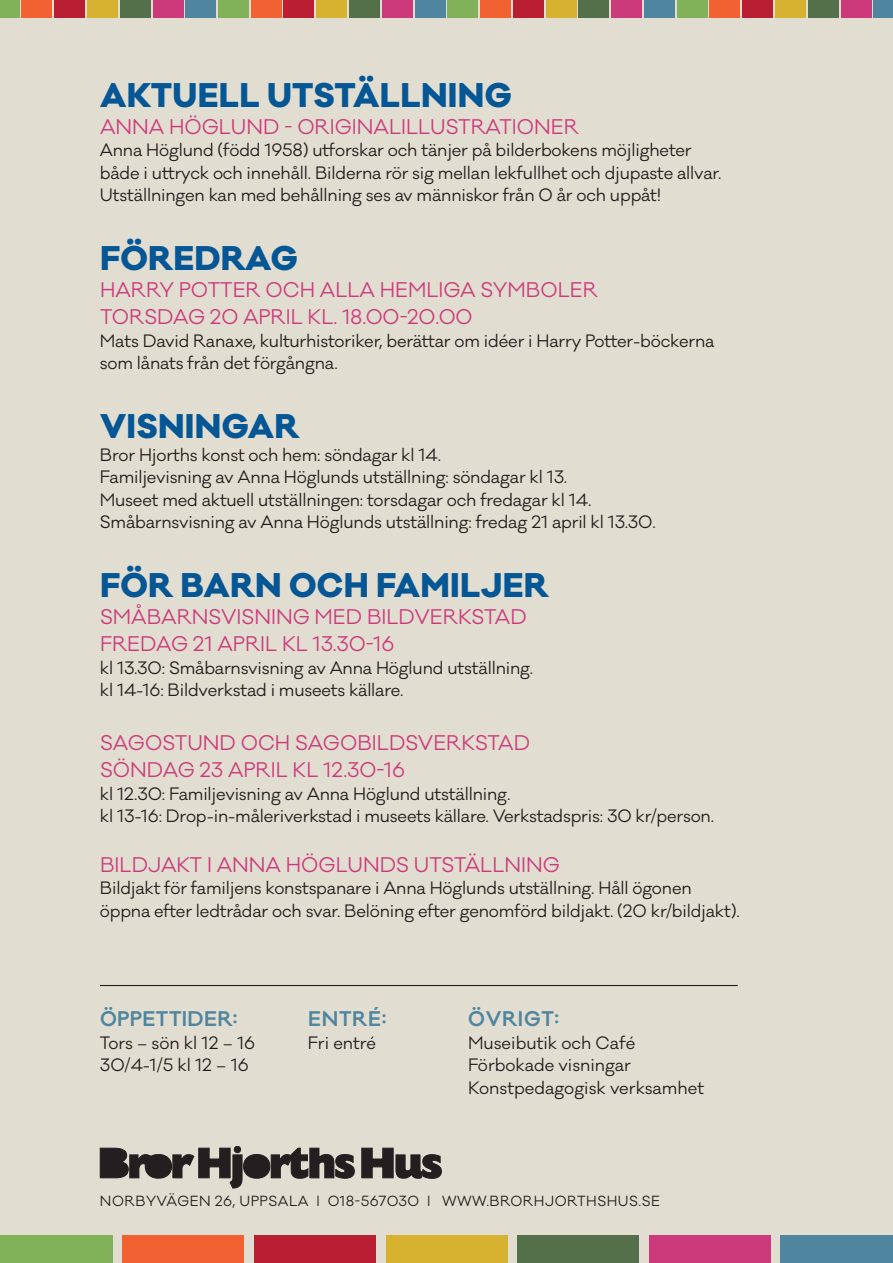
<style>
.page{position:relative;width:893px;height:1263px;background:#e1ded1}
.page>*{position:absolute;margin:0;border:0;box-sizing:border-box;transform-origin:0 0}
.t1{font:800 31.5px "Galano Classic";letter-spacing:.01em;color:#055695}
.t2{font:19.5px "Galano Classic";color:#cd3a7c}
.t3{font:600 19.5px "Galano Classic";letter-spacing:.035em;color:#50859f}
.t4{font:600 19.5px "Galano Classic";letter-spacing:.015em;color:#50859f}
.t5{font:16.5px/22.5px "Galano Classic";letter-spacing:-.01em;color:#231f20}
.t6{font:13.5px "Galano Classic";letter-spacing:.035em;color:#231f20}
</style>
<div class="page">
<div style="left:317px;top:0;width:30px;height:17px;background:#d7b230"></div>
<div style="left:349px;top:0;width:31px;height:17px;background:#54704a"></div>
<div style="left:415px;top:0;width:30px;height:17px;background:#50859f"></div>
<div style="left:382px;top:0;width:30px;height:17px;background:#cd3a7c"></div>
<div style="left:153px;top:0;width:30px;height:17px;background:#cd3a7c"></div>
<div style="left:186px;top:0;width:30px;height:17px;background:#50859f"></div>
<div style="left:251px;top:0;width:30px;height:17px;background:#f16131"></div>
<div style="left:218px;top:0;width:31px;height:17px;background:#81b259"></div>
<div style="left:284px;top:0;width:30px;height:17px;background:#ba1e33"></div>
<div style="left:0;top:0;width:19px;height:17px;background:#81b259"></div>
<div style="left:22px;top:0;width:30px;height:17px;background:#f16131"></div>
<div style="left:87px;top:0;width:30px;height:17px;background:#d7b230"></div>
<div style="left:54px;top:0;width:31px;height:17px;background:#ba1e33"></div>
<div style="left:120px;top:0;width:30px;height:17px;background:#54704a"></div>
<div style="left:775px;top:0;width:31px;height:17px;background:#d7b230"></div>
<div style="left:808px;top:0;width:30px;height:17px;background:#54704a"></div>
<div style="left:874px;top:0;width:19px;height:17px;background:#50859f"></div>
<div style="left:841px;top:0;width:30px;height:17px;background:#cd3a7c"></div>
<div style="left:612px;top:0;width:30px;height:17px;background:#cd3a7c"></div>
<div style="left:644px;top:0;width:31px;height:17px;background:#50859f"></div>
<div style="left:710px;top:0;width:30px;height:17px;background:#f16131"></div>
<div style="left:677px;top:0;width:30px;height:17px;background:#81b259"></div>
<div style="left:743px;top:0;width:30px;height:17px;background:#ba1e33"></div>
<div style="left:448px;top:0;width:30px;height:17px;background:#81b259"></div>
<div style="left:480px;top:0;width:31px;height:17px;background:#f16131"></div>
<div style="left:546px;top:0;width:30px;height:17px;background:#d7b230"></div>
<div style="left:513px;top:0;width:30px;height:17px;background:#ba1e33"></div>
<div style="left:579px;top:0;width:30px;height:17px;background:#54704a"></div>
<div style="left:122px;top:1236px;width:122px;height:27px;background:#f16131"></div>
<div style="left:254px;top:1236px;width:122px;height:27px;background:#ba1e33"></div>
<div style="left:386px;top:1236px;width:121px;height:27px;background:#d7b230"></div>
<div style="left:517px;top:1236px;width:122px;height:27px;background:#54704a"></div>
<div style="left:781px;top:1236px;width:112px;height:27px;background:#50859f"></div>
<div style="left:649px;top:1236px;width:122px;height:27px;background:#cd3a7c"></div>
<div style="left:0;top:1236px;width:112px;height:27px;background:#81b259"></div>
<hr style="left:100px;top:985px;width:638px;height:1px;background:#231f20">
<svg style="left:361px;top:1147px;width:81px;height:32px"></svg>
<svg style="left:100px;top:1146px;width:255px;height:42px"></svg>
<div style="left:107px;top:1151px;width:13px;height:12px;background:#231f20;border-radius:50%"></div>
<div style="left:107px;top:1151px;width:13px;height:12px;border:1px solid #231f20;border-radius:50%"></div>
<div style="left:107px;top:1164px;width:13px;height:11px;background:#231f20;border-radius:50%"></div>
<div style="left:107px;top:1164px;width:13px;height:11px;border:1px solid #231f20;border-radius:50%"></div>
<div style="left:152px;top:1160px;width:14px;height:15px;background:#231f20;border-radius:50%"></div>
<div style="left:152px;top:1159px;width:14px;height:16px;border:1px solid #231f20;border-radius:50%"></div>
<div style="left:251px;top:1160px;width:12px;height:14px;background:#231f20;border-radius:50%"></div>
<div style="left:251px;top:1159px;width:12px;height:15px;border:1px solid #231f20;border-radius:50%"></div>
<p class="t1" style="left:100px;top:73px;width:413px">AKTUELL UTSTÄLLNING</p>
<p class="t2" style="left:100px;top:114px;width:480px">ANNA HÖGLUND - ORIGINALILLUSTRATIONER</p>
<p class="t5" style="left:100px;top:139px;width:623px">Anna Höglund (född 1958) utforskar och tänjer på bilderbokens möjligheter både i uttryck och innehåll. Bilderna rör sig mellan lekfullhet och djupaste allvar.<br>Utställningen kan med behållning ses av människor från 0 år och uppåt!</p>
<p class="t1" style="left:100px;top:237px;width:199px">FÖREDRAG</p>
<p class="t2" style="left:100px;top:277px;width:499px">HARRY POTTER OCH ALLA HEMLIGA SYMBOLER</p>
<p class="t2" style="left:100px;top:304px;width:374px">TORSDAG 20 APRIL KL. 18.00-20.00</p>
<p class="t5" style="left:100px;top:329px;width:616px">Mats David Ranaxe, kulturhistoriker, berättar om idéer i Harry Potter-böckerna som lånats från det förgångna.</p>
<p class="t1" style="left:100px;top:405px;width:201px">VISNINGAR</p>
<p class="t5" style="left:100px;top:443px;width:343px">Bror Hjorths konst och hem: söndagar kl 14.</p>
<p class="t5" style="left:100px;top:466px;width:469px">Familjevisning av Anna Höglunds utställning: söndagar kl 13.</p>
<p class="t5" style="left:100px;top:488px;width:493px">Museet med aktuell utställningen: torsdagar och fredagar kl 14.</p>
<p class="t5" style="left:100px;top:511px;width:557px">Småbarnsvisning av Anna Höglunds utställning: fredag 21 april kl 13.30.</p>
<p class="t1" style="left:100px;top:564px;width:450px">FÖR BARN OCH FAMILJER</p>
<p class="t2" style="left:100px;top:604px;width:428px">SMÅBARNSVISNING MED BILDVERKSTAD</p>
<p class="t2" style="left:100px;top:631px;width:296px">FREDAG 21 APRIL KL 13.30-16</p>
<p class="t5" style="left:100px;top:656px;width:435px">kl 13.30: Småbarnsvisning av Anna Höglund utställning.</p>
<p class="t5" style="left:100px;top:679px;width:305px">kl 14-16: Bildverkstad i museets källare.</p>
<p class="t2" style="left:100px;top:730px;width:432px">SAGOSTUND OCH SAGOBILDSVERKSTAD</p>
<p class="t2" style="left:100px;top:757px;width:307px">SÖNDAG 23 APRIL KL 12.30-16</p>
<p class="t5" style="left:100px;top:782px;width:412px">kl 12.30: Familjevisning av Anna Höglund utställning.</p>
<p class="t5" style="left:100px;top:805px;width:616px">kl 13-16: Drop-in-måleriverkstad i museets källare. Verkstadspris: 30 kr/person.</p>
<p class="t2" style="left:100px;top:852px;width:461px">BILDJAKT I ANNA HÖGLUNDS UTSTÄLLNING</p>
<p class="t5" style="left:100px;top:877px;width:641px">Bildjakt för familjens konstspanare i Anna Höglunds utställning. Håll ögonen öppna efter ledtrådar och svar. Belöning efter genomförd bildjakt. (20 kr/bildjakt).</p>
<p class="t4" style="left:100px;top:1006px;width:139px">ÖPPETTIDER:</p>
<p class="t5" style="left:100px;top:1032px;width:157px">Tors – sön kl 12 – 16<br>30/4-1/5 kl 12 – 16</p>
<p class="t3" style="left:308px;top:1006px;width:80px">ENTRÉ:</p>
<p class="t5" style="left:308px;top:1032px;width:70px">Fri entré</p>
<p class="t3" style="left:468px;top:1006px;width:92px">ÖVRIGT:</p>
<p class="t5" style="left:468px;top:1032px;width:169px">Museibutik och Café</p>
<p class="t5" style="left:468px;top:1054px;width:164px">Förbokade visningar</p>
<p class="t5" style="left:468px;top:1077px;width:238px">Konstpedagogisk verksamhet</p>
<p class="t6" style="left:100px;top:1192px;width:562px">NORBYVÄGEN 26, UPPSALA | 018-567030 | WWW.BRORHJORTHSHUS.SE</p>
</div>
